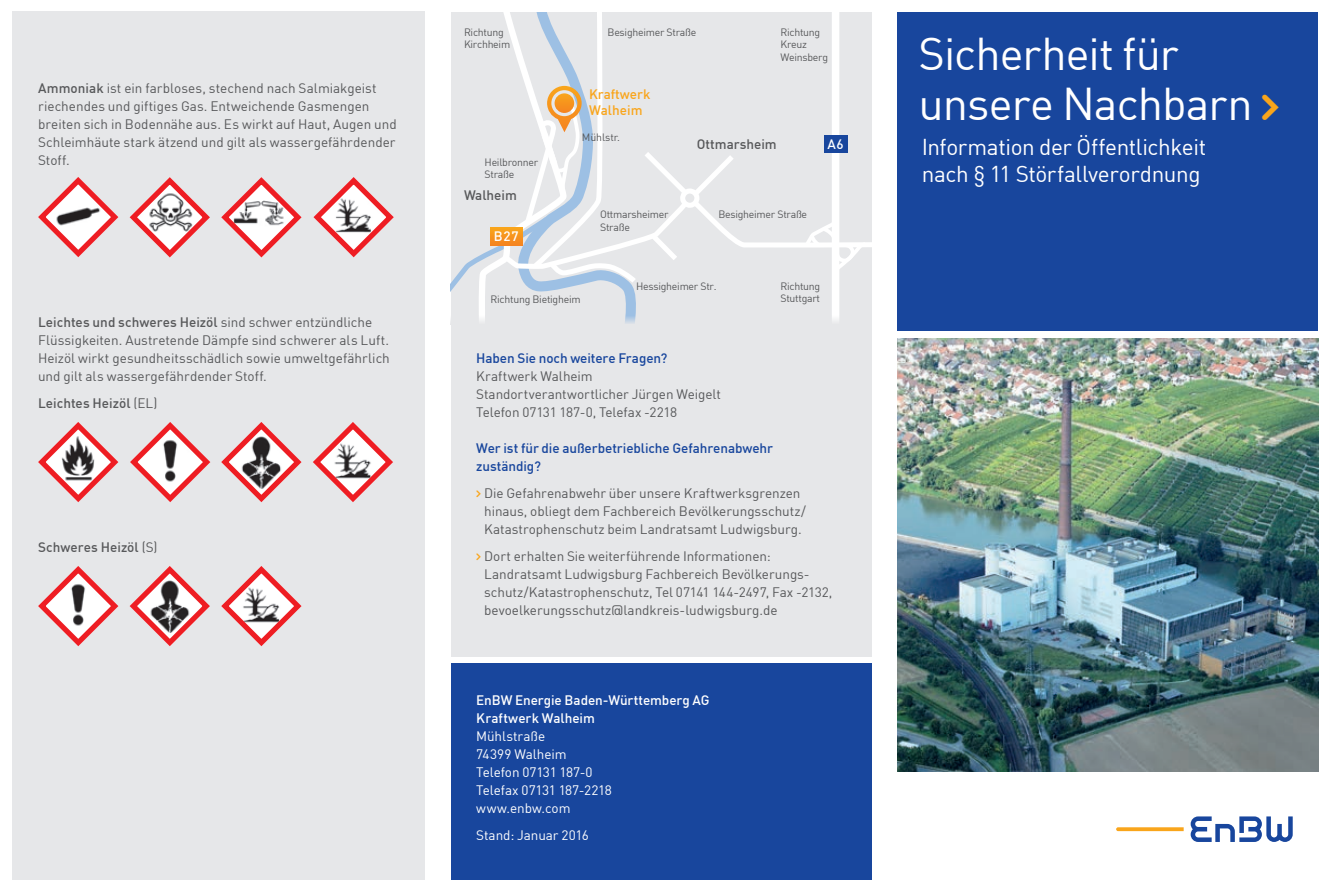
<style>
.page{position:relative;width:1331px;height:893px;background:#fff}
.page>*{position:absolute;margin:0;border:0;box-sizing:border-box;transform-origin:0 0}
.t1{font:45px/49.5px "En BWDIN Pro";letter-spacing:-.02em;color:#fff}
.t2{font:22.5px/27px "En BWDIN Pro";letter-spacing:-.015em;color:#fff}
.t3{font:13.5px/18px "En BWDIN Pro";color:#57585a}
.t4{font:13.5px/18px "En BWDIN Pro";letter-spacing:-.005em;color:#fff}
.t5{font:500 13.5px/18px "En BWDIN Pro";letter-spacing:-.01em;color:#18469d}
.t6{font:500 13.5px "En BWDIN Pro";color:#57585a}
.t7{font:500 13.5px/18px "En BWDIN Pro";letter-spacing:-.005em;color:#fff}
.t8{font:500 13.5px/16.2px "En BWDIN Pro";color:#f9a51b}
.t9{font:500 13.5px "En BWDIN";color:#fff}
.t10{font:10.5px/12.6px "En BWDIN Pro";letter-spacing:-.025em;color:#57585a}
.t11{font:10.5px "En BWDIN Pro";color:#57585a}
.s1{font-weight:500}
.s2{font-weight:400}
.s3{color:#f9a51b}
</style>
<div class="page">
<div style="left:897px;top:13px;width:421px;height:318px;background:#18469d"></div>
<div style="left:451px;top:663px;width:421px;height:217px;background:#18469d"></div>
<svg style="left:1191px;top:816px;width:102px;height:26px"></svg>
<svg style="left:1116px;top:827px;width:68px;height:4px"></svg>
<div style="left:13px;top:12px;width:412px;height:868px;background:#e6e7e9"></div>
<div style="left:451px;top:13px;width:421px;height:644px;background:#e6e7e9"></div>
<svg style="left:451px;top:13px;width:421px;height:310px"></svg>
<div style="left:824px;top:135px;width:23px;height:17px;background:#18469d"></div>
<svg style="left:491px;top:228px;width:31px;height:17px"></svg>
<img style="left:897px;top:338px;width:421px;height:434px">
<img style="left:38px;top:177px;width:80px;height:80px">
<div style="left:39px;top:178px;width:78px;height:78px;border:5px solid #ee1d23;border-radius:50%"></div>
<img style="left:130px;top:177px;width:80px;height:80px">
<div style="left:131px;top:178px;width:78px;height:78px;border:5px solid #ee1d23;border-radius:50%"></div>
<img style="left:313px;top:177px;width:81px;height:80px">
<div style="left:315px;top:178px;width:78px;height:78px;border:5px solid #ee1d23;border-radius:50%"></div>
<img style="left:38px;top:422px;width:80px;height:80px">
<div style="left:39px;top:423px;width:78px;height:78px;border:5px solid #ee1d23;border-radius:50%"></div>
<img style="left:221px;top:422px;width:81px;height:80px">
<div style="left:222px;top:423px;width:78px;height:78px;border:5px solid #ee1d23;border-radius:50%"></div>
<img style="left:313px;top:422px;width:80px;height:80px">
<div style="left:314px;top:423px;width:78px;height:78px;border:5px solid #ee1d23;border-radius:50%"></div>
<img style="left:221px;top:177px;width:81px;height:80px">
<div style="left:222px;top:178px;width:78px;height:78px;border:5px solid #ee1d23;border-radius:50%"></div>
<img style="left:130px;top:422px;width:80px;height:80px">
<div style="left:131px;top:423px;width:78px;height:78px;border:5px solid #ee1d23;border-radius:50%"></div>
<svg style="left:38px;top:566px;width:264px;height:81px"></svg>
<p class="t3" style="left:38px;top:77px;width:360px"><span class="s1">Ammoniak</span> ist ein farbloses, stechend nach Salmiakgeist riechendes und giftiges Gas. Entweichende Gasmengen breiten sich in Bodennähe aus. Es wirkt auf Haut, Augen und Schleimhäute stark ätzend und gilt als wassergefährdender Stoff.</p>
<p class="t3" style="left:38px;top:311px;width:353px"><span class="s1">Leichtes und schweres Heizöl</span> sind schwer entzündliche Flüssigkeiten. Austretende Dämpfe sind schwerer als Luft.<br>Heizöl wirkt gesundheitsschädlich sowie umweltgefährlich und gilt als wassergefährdender Stoff.</p>
<p class="t6" style="left:38px;top:392px;width:121px">Leichtes Heizöl <span class="s2">(EL)</span></p>
<p class="t6" style="left:38px;top:536px;width:121px">Schweres Heizöl <span class="s2">(S)</span></p>
<p class="t10" style="left:608px;top:25px;width:90px">Besigheimer Straße</p>
<p class="t10" style="left:464px;top:25px;width:48px">Richtung<br>Kirchheim</p>
<p class="t10" style="left:780px;top:25px;width:49px">Richtung<br>Kreuz<br>Weinsberg</p>
<p class="t10" style="left:485px;top:154px;width:55px">Heilbronner<br>Straße</p>
<p class="t6" style="left:464px;top:184px;width:54px">Walheim</p>
<p class="t9" style="left:494px;top:228px;width:26px">B27</p>
<p class="t8" style="left:589px;top:84px;width:63px">Kraftwerk<br>Walheim</p>
<p class="t11" style="left:582px;top:129px;width:40px">Mühlstr.</p>
<p class="t10" style="left:600px;top:207px;width:70px">Ottmarsheimer<br>Straße</p>
<p class="t6" style="left:697px;top:133px;width:81px">Ottmarsheim</p>
<p class="t9" style="left:827px;top:135px;width:18px">A6</p>
<p class="t10" style="left:718px;top:207px;width:90px">Besigheimer Straße</p>
<p class="t10" style="left:491px;top:292px;width:92px">Richtung Bietigheim</p>
<p class="t10" style="left:636px;top:278px;width:82px">Hessigheimer Str.</p>
<p class="t10" style="left:780px;top:278px;width:41px">Richtung<br>Stuttgart</p>
<p class="t5" style="left:476px;top:347px;width:193px">Haben Sie noch weitere Fragen?</p>
<p class="t3" style="left:476px;top:365px;width:246px">Kraftwerk Walheim<br>Standortverantwortlicher Jürgen Weigelt<br>Telefon 07131 187-0, Telefax -2218</p>
<p class="t5" style="left:476px;top:437px;width:298px">Wer ist für die außerbetriebliche Gefahrenabwehr zuständig?</p>
<p class="t3" style="left:476px;top:482px;width:331px;text-align:center"><span class="s3">›</span> Die Gefahrenabwehr über unsere Kraftwerksgrenzen hinaus, obliegt dem Fachbereich Bevölkerungsschutz/<br>Katastrophenschutz beim Landratsamt Ludwigsburg.</p>
<p class="t3" style="left:484px;top:545px;width:350px;text-indent:-8px"><span class="s3">›</span> Dort erhalten Sie weiterführende Informationen:<br>Landratsamt Ludwigsburg Fachbereich Bevölkerungs&shy;schutz/Katastrophenschutz, Tel 07141 144-2497, Fax -2132, bevoelkerungsschutz@landkreis-ludwigsburg.de</p>
<p class="t7" style="left:476px;top:689px;width:235px">EnBW Energie Baden-Württemberg AG<br>Kraftwerk Walheim</p>
<p class="t4" style="left:476px;top:725px;width:137px">Mühlstraße<br>74399 Walheim<br>Telefon 07131 187-0<br>Telefax 07131 187-2218 www.enbw.com</p>
<p class="t4" style="left:476px;top:824px;width:114px">Stand: Januar 2016</p>
<h1 class="t1" style="left:918px;top:25px;width:363px">Sicherheit für unsere Nachbarn <span class="s3">»</span></h1>
<h2 class="t2" style="left:922px;top:131px;width:286px">Information der Öffentlichkeit nach § 11 Störfallverordnung</h2>
</div>
